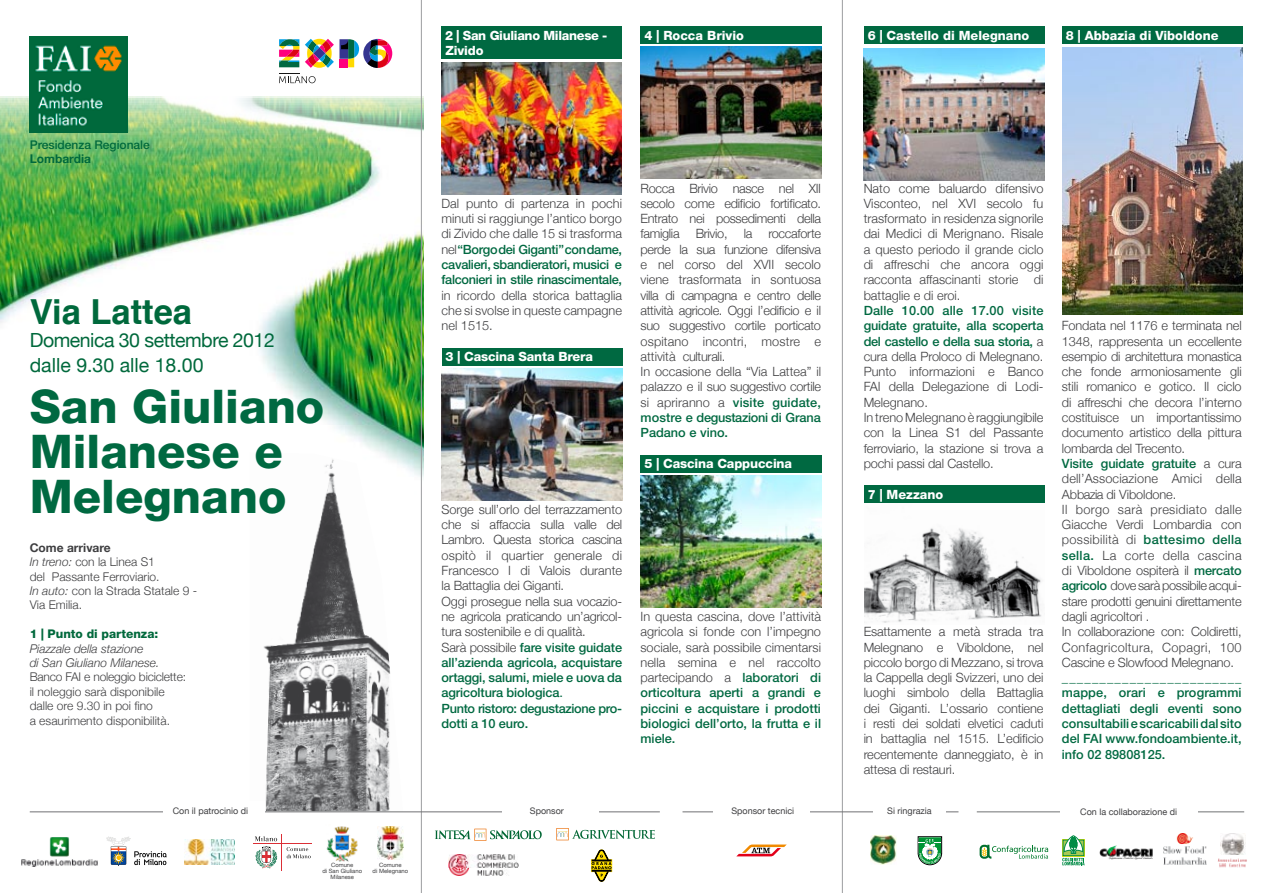
<style>
.page{position:relative;width:1263px;height:893px;background:#fff}
.page>*{position:absolute;margin:0;border:0;box-sizing:border-box;transform-origin:0 0}
.t1{font:800 46.5px/45px "Helvetica Neue";color:#006941}
.t2{font:700 34.5px "Helvetica";color:#00693c}
.t3{font:19.5px/25.2px "Helvetica Neue";letter-spacing:-.025em;color:#00693c}
.t4{font:300 12.75px/15.3px "Helvetica Neue";letter-spacing:-.01em;color:#3e3e40;text-align:justify}
.t5{font:500 12.75px/15.3px "Helvetica Neue";letter-spacing:-.025em;color:#006941;text-align:justify}
.t6{font:800 12.75px/15.3px "Helvetica Neue";letter-spacing:-.01em;color:#fff}
.t7{font:300 12px/14.4px "Helvetica Neue";color:#3e3e40}
.t8{font:italic 300 12px/14.4px "Helvetica Neue";color:#3e3e40}
.t9{font:500 12px "Helvetica Neue";color:#00693c}
.t10{font:700 12px "Helvetica Neue";color:#00693c}
.t11{font:9px "Helvetica Neue";color:#3e3e40}
.t12{font:5.85px/5.8px "Helvetica Neue";color:#3e3e40;text-align:center}
.s1{font-weight:700}
.s2{font-style:italic}
.s3{font-weight:800;font-style:normal;color:#00693c}
.s4{font-weight:800;font-style:normal;color:#00693d}
.s5{font-weight:300;color:#3e3e40}
.s6{font-weight:500;color:#006941}
.s7{font-weight:400;color:#006941}
</style>
<div class="page">
<img style="left:0;top:97px;width:423px;height:447px">
<hr style="left:842px;top:0;width:1px;height:893px;background:#9c9d9f">
<div style="left:640px;top:27px;width:181px;height:17px;background:#006941"></div>
<div style="left:640px;top:455px;width:181px;height:17px;background:#006941"></div>
<div style="left:442px;top:349px;width:180px;height:17px;background:#006941"></div>
<div style="left:441px;top:27px;width:181px;height:32px;background:#006941"></div>
<img style="left:441px;top:63px;width:181px;height:132px">
<img style="left:441px;top:369px;width:181px;height:132px">
<img style="left:640px;top:46px;width:181px;height:132px">
<img style="left:640px;top:476px;width:181px;height:132px">
<div style="left:1062px;top:27px;width:181px;height:17px;background:#006941"></div>
<div style="left:864px;top:486px;width:180px;height:17px;background:#006941"></div>
<div style="left:864px;top:27px;width:180px;height:17px;background:#006941"></div>
<img style="left:864px;top:49px;width:180px;height:131px">
<img style="left:864px;top:528px;width:178px;height:95px">
<img style="left:1062px;top:48px;width:181px;height:267px">
<div style="left:0;top:364px;width:111px;height:304px;background:#fff"></div>
<svg style="left:279px;top:39px;width:113px;height:44px"></svg>
<img style="left:250px;top:453px;width:153px;height:358px">
<img style="left:30px;top:36px;width:97px;height:96px">
<hr style="left:421px;top:0;width:1px;height:893px;background:#9c9d9f">
<svg style="left:737px;top:844px;width:50px;height:12px"></svg>
<svg style="left:918px;top:837px;width:24px;height:28px"></svg>
<img style="left:870px;top:836px;width:26px;height:28px">
<img style="left:326px;top:826px;width:32px;height:35px">
<img style="left:377px;top:826px;width:27px;height:34px">
<hr style="left:282px;top:834px;width:1px;height:36px;background:#db2f36">
<hr style="left:253px;top:844px;width:58px;height:1px;background:#db2f36">
<svg style="left:287px;top:847px;width:24px;height:11px"></svg>
<svg style="left:255px;top:836px;width:22px;height:33px"></svg>
<img style="left:185px;top:840px;width:50px;height:25px">
<img style="left:21px;top:837px;width:77px;height:30px">
<svg style="left:106px;top:837px;width:61px;height:29px"></svg>
<div style="left:980px;top:845px;width:9px;height:14px;border:2px solid #006f2c;border-radius:3px"></div>
<svg style="left:982px;top:844px;width:66px;height:15px"></svg>
<img style="left:1099px;top:845px;width:53px;height:14px">
<img style="left:1220px;top:833px;width:25px;height:22px">
<img style="left:1218px;top:858px;width:29px;height:10px">
<div style="left:1062px;top:839px;width:23px;height:17px;background:#9ec71a"></div>
<svg style="left:1062px;top:835px;width:22px;height:30px"></svg>
<img style="left:1164px;top:833px;width:43px;height:32px">
<hr style="left:30px;top:811px;width:630px;height:1px;background:#707173">
<hr style="left:682px;top:811px;width:276px;height:1px;background:#707173">
<hr style="left:977px;top:811px;width:267px;height:1px;background:#707273">
<div style="left:163px;top:801px;width:101px;height:19px;background:#fff"></div>
<div style="left:502px;top:801px;width:97px;height:19px;background:#fff"></div>
<div style="left:713px;top:801px;width:96px;height:19px;background:#fff"></div>
<div style="left:873px;top:800px;width:73px;height:18px;background:#fff"></div>
<div style="left:1060px;top:800px;width:137px;height:18px;background:#fff"></div>
<svg style="left:591px;top:849px;width:21px;height:33px"></svg>
<img style="left:449px;top:854px;width:70px;height:21px">
<svg style="left:556px;top:828px;width:99px;height:12px"></svg>
<svg style="left:435px;top:829px;width:107px;height:12px"></svg>
<p class="t9" style="left:30px;top:138px;width:122px">Presidenza Regionale</p>
<p class="t10" style="left:30px;top:152px;width:63px">Lombardia</p>
<h2 class="t2" style="left:30px;top:284px;width:164px">Via Lattea</h2>
<h3 class="t3" style="left:30px;top:327px;width:247px">Domenica 30 settembre 2012 dalle 9.30 alle 18.00</h3>
<h1 class="t1" style="left:30px;top:384px;width:296px">San Giuliano<br>Milanese e<br>Melegnano</h1>
<p class="t7" style="left:30px;top:540px;width:169px"><span class="s1">Come arrivare<br></span><span class="s2">In treno:</span> con la Linea S1<br>del Passante Ferroviario.<br><span class="s2">In auto:</span> con la Strada Statale 9 -<br>Via Emilia.</p>
<p class="t8" style="left:30px;top:626px;width:131px"><span class="s3">1</span> <span class="s4">|</span> <span class="s3">Punto di partenza:<br></span>Piazzale della stazione<br>di San Giuliano Milanese.</p>
<p class="t7" style="left:30px;top:670px;width:158px">Banco FAI e noleggio biciclette: il noleggio sarà disponibile dalle ore 9.30 in poi fino<br>a esaurimento disponibilità.</p>
<p class="t6" style="left:445px;top:27px;width:164px">2 | San Giuliano Milanese -<br>Zivido</p>
<p class="t6" style="left:644px;top:27px;width:101px">4 | Rocca Brivio</p>
<p class="t6" style="left:868px;top:27px;width:163px">6 | Castello di Melegnano</p>
<p class="t6" style="left:1066px;top:27px;width:154px">8 | Abbazia di Viboldone</p>
<p class="t5" style="left:441px;top:196px;width:182px"><span class="s5">Dal punto di partenza in pochi minuti si raggiunge l’antico borgo di Zivido che dalle 15 si trasforma nel</span> “Borgodei Giganti” con dame, cavalieri, sbandieratori, musici e falconieri in stile rinascimentale,</p>
<p class="t4" style="left:441px;top:287px;width:182px">in ricordo della storica battaglia che si svolse in queste campagne nel 1515.</p>
<p class="t6" style="left:445px;top:349px;width:149px">3 | Cascina Santa Brera</p>
<p class="t4" style="left:441px;top:501px;width:182px;text-align:left">Sorge sull’orlo del terrazzamento che si affaccia sulla valle del<br>Lambro. Questa storica cascina ospitò il quartier generale di<br>Francesco I di Valois durante la Battaglia dei Giganti.<br>Oggi prosegue nella sua vocazio&shy;ne agricola praticando un’agricol&shy;tura sostenibile e di qualità.<br>Sarà possibile <span class="s6">fare visite guidate all’azienda agricola, acquistare ortaggi, salumi, miele e uova da agricoltura biologica</span><span class="s7">.<br></span><span class="s6">Punto ristoro: degustazione pro&shy;dotti a 10 euro.</span></p>
<p class="t4" style="left:640px;top:180px;width:182px">Rocca Brivio nasce nel XII secolo come edificio fortificato.<br>Entrato nei possedimenti della famiglia</p>
<p class="t4" style="left:640px;top:226px;width:182px;text-align:left;text-indent:128px">roccaforte perde la sua funzione difensiva e nel corso del XVII secolo viene trasformata in sontuosa villa di campagna e centro delle attività agricole. Oggi l’edificio e il suo suggestivo cortile porticato ospitano incontri, mostre e attività culturali.<br>In occasione della “Via Lattea” il palazzo e il suo suggestivo cortile si apriranno a <span class="s6">visite guidate, mostre e degustazioni di Grana<br>Padano e vino.</span></p>
<p class="t6" style="left:644px;top:456px;width:149px">5 | Cascina Cappuccina</p>
<p class="t4" style="left:696px;top:226px;width:33px">Brivio,</p>
<p class="t4" style="left:744px;top:226px;width:10px">la</p>
<p class="t4" style="left:640px;top:608px;width:182px">In questa cascina, dove l’attività agricola si fonde con l’impegno sociale, sarà possibile cimentarsi nella semina e nel raccolto partecipando a <span class="s6">laboratori di orticoltura aperti a grandi e piccini e acquistare i prodotti biologici dell’orto, la frutta e il miele.</span></p>
<p class="t4" style="left:864px;top:180px;width:181px">Nato come baluardo difensivo Visconteo, nel XVI secolo fu trasformato in residenza signorile dai Medici di Merignano. Risale a questo periodo il grande ciclo di affreschi che ancora oggi racconta affascinanti storie di battaglie e di eroi.</p>
<p class="t4" style="left:864px;top:302px;width:181px;text-align:left"><span class="s6">Dalle 10.00 alle 17.00 visite guidate gratuite, alla scoperta del castello e della sua storia,</span> a cura della Proloco di Melegnano.<br>Punto informazioni e Banco<br>FAI della Delegazione di Lodi-<br>Melegnano.<br>In treno Melegnano è raggiungibile con la Linea S1 del Passante ferroviario, la stazione si trova a pochi passi dal Castello.</p>
<p class="t6" style="left:868px;top:486px;width:77px">7 | Mezzano</p>
<p class="t4" style="left:864px;top:624px;width:181px">Esattamente a metà strada tra Melegnano e Viboldone, nel piccolo borgo di Mezzano, si trova la Cappella degli Svizzeri, uno dei luoghi simbolo della Battaglia dei Giganti. L’ossario contiene i resti dei soldati elvetici caduti in battaglia nel 1515. L’edificio recentemente danneggiato, è in attesa di restauri.</p>
<p class="t4" style="left:1062px;top:318px;width:181px;text-align:left">Fondata nel 1176 e terminata nel<br>1348, rappresenta un eccellente esempio di architettura monastica che fonde armoniosamente gli stili romanico e gotico. Il ciclo di affreschi che decora l’interno costituisce un importantissimo documento artistico della pittura lombarda del Trecento.<br><span class="s6">Visite guidate gratuite</span> a cura dell’Associazione Amici della<br>Abbazia di Viboldone.<br>Il borgo sarà presidiato dalle<br>Giacche Verdi Lombardia con possibilità di <span class="s6">battesimo della sella.</span> La corte della cascina di Viboldone ospiterà il <span class="s6">mercato agricolo</span> dove sarà possibile acqui&shy;stare prodotti genuini direttamente dagli agricoltori .<br>In collaborazione con: Coldiretti,<br>Confagricoltura, Copagri, 100<br>Cascine e Slowfood Melegnano.</p>
<p class="t5" style="left:1062px;top:670px;width:181px">________________________ mappe, orari e programmi dettagliati degli eventi sono consultabili e scaricabili dal sito del FAI www.fondoambiente.it, info 02 89808125.</p>
<p class="t11" style="left:173px;top:805px;width:77px">Con il patrocinio di</p>
<p class="t11" style="left:530px;top:805px;width:36px">Sponsor</p>
<p class="t11" style="left:731px;top:806px;width:64px">Sponsor tecnici</p>
<p class="t11" style="left:887px;top:806px;width:46px">Si ringrazia</p>
<p class="t11" style="left:1080px;top:806px;width:98px">Con la collaborazione di</p>
<p class="t12" style="left:322px;top:862px;width:41px">Comune<br>di San Giuliano<br>Milanese</p>
<p class="t12" style="left:373px;top:862px;width:37px">Comune<br>di Melegnano</p>
</div>
